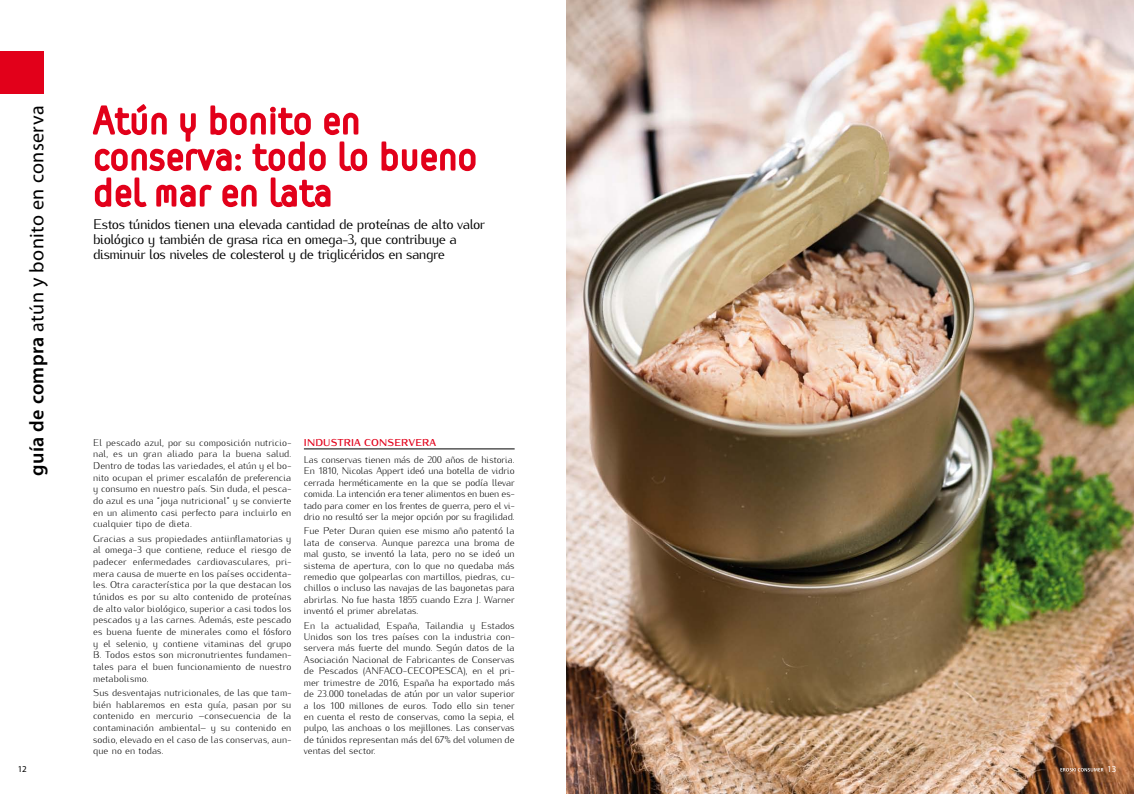
<style>
.page{position:relative;width:1134px;height:794px;background:#fff}
.page>*{position:absolute;margin:0;border:0;box-sizing:border-box;transform-origin:0 0}
.t1{font:20px "Myriad Pro";letter-spacing:.02em;color:#000}
.t2{font:14px/15px "Kurier";letter-spacing:-.04em;color:#000}
.t3{font:700 10px "Kurier";letter-spacing:.015em;color:#e2001a}
.t4{font:300 9.8px/11.6px "Kurier";color:#000;text-align:justify}
.t5{font:9px "Myriad Pro";color:#000}
.t6{font:9px "Myriad Pro";color:#fff}
.s1{font-weight:600}
</style>
<div class="page">
<img style="left:567px;top:0;width:567px;height:794px">
<div style="left:0;top:51px;width:44px;height:43px;background:#e2001a"></div>
<hr style="left:304px;top:449px;width:211px;height:1px;background:#000">
<svg style="left:381px;top:141px;width:95px;height:31px"></svg>
<svg style="left:92px;top:104px;width:276px;height:104px"></svg>
<svg style="left:1060px;top:768px;width:43px;height:3px"></svg>
<h1 class="t1" style="left:26px;top:476px;width:372px;rotate:-90deg"><span class="s1">guía de compra</span> atún y bonito en conserva</h1>
<h2 class="t2" style="left:93px;top:215px;width:393px">Estos túnidos tienen una elevada cantidad de proteínas de alto valor biológico y también de grasa rica en omega-3, que contribuye a disminuir los niveles de colesterol y de triglicéridos en sangre</h2>
<p class="t4" style="left:93px;top:436px;width:200px">El pescado azul, por su composición nutricio&shy;nal, es un gran aliado para la buena salud.<br>Dentro de todas las variedades, el atún y el bo&shy;nito ocupan el primer escalafón de preferencia y consumo en nuestro país. Sin duda, el pesca&shy;do azul es una “joya nutricional” y se convierte en un alimento casi perfecto para incluirlo en cualquier tipo de dieta.</p>
<p class="t4" style="left:93px;top:532px;width:200px">Gracias a sus propiedades antiinflamatorias y al omega-3 que contiene, reduce el riesgo de padecer enfermedades cardiovasculares, pri&shy;mera causa de muerte en los países occidenta&shy;les. Otra característica por la que destacan los túnidos es por su alto contenido de proteínas de alto valor biológico, superior a casi todos los pescados y a las carnes. Además, este pescado es buena fuente de minerales como el fósforo y el selenio, y contiene vitaminas del grupo B. Todos estos son micronutrientes fundamen&shy;tales para el buen funcionamiento de nuestro metabolismo.</p>
<p class="t4" style="left:93px;top:686px;width:200px">Sus desventajas nutricionales, de las que tam&shy;bién hablaremos en esta guía, pasan por su contenido en mercurio –consecuencia de la contaminación ambiental– y su contenido en sodio, elevado en el caso de las conservas, aun&shy;que no en todas.</p>
<p class="t3" style="left:304px;top:435px;width:134px">INDUSTRIA CONSERVERA</p>
<p class="t4" style="left:304px;top:453px;width:212px">Las conservas tienen más de 200 años de historia.<br>En 1810, Nicolas Appert ideó una botella de vidrio cerrada herméticamente en la que se podía llevar comida. La intención era tener alimentos en buen es&shy;tado para comer en los frentes de guerra, pero el vi&shy;drio no resultó ser la mejor opción por su fragilidad.</p>
<p class="t4" style="left:304px;top:524px;width:212px">Fue Peter Duran quien ese mismo año patentó la lata de conserva. Aunque parezca una broma de mal gusto, se inventó la lata, pero no se ideó un sistema de apertura, con lo que no quedaba más remedio que golpearlas con martillos, piedras, cu&shy;chillos o incluso las navajas de las bayonetas para abrirlas. No fue hasta 1855 cuando Ezra J. Warner inventó el primer abrelatas.</p>
<p class="t4" style="left:304px;top:618px;width:212px">En la actualidad, España, Tailandia y Estados Unidos son los tres países con la industria con&shy;servera más fuerte del mundo. Según datos de la Asociación Nacional de Fabricantes de Conservas de Pescados (ANFACO-CECOPESCA), en el pri&shy;mer trimestre de 2016, España ha exportado más de 23.000 toneladas de atún por un valor superior a los 100 millones de euros. Todo ello sin tener en cuenta el resto de conservas, como la sepia, el pulpo, las anchoas o los mejillones. Las conservas de túnidos representan más del 67% del volumen de ventas del sector.</p>
<p class="t5" style="left:18px;top:763px;width:11px">12</p>
<p class="t6" style="left:1107px;top:763px;width:11px">13</p>
</div>
